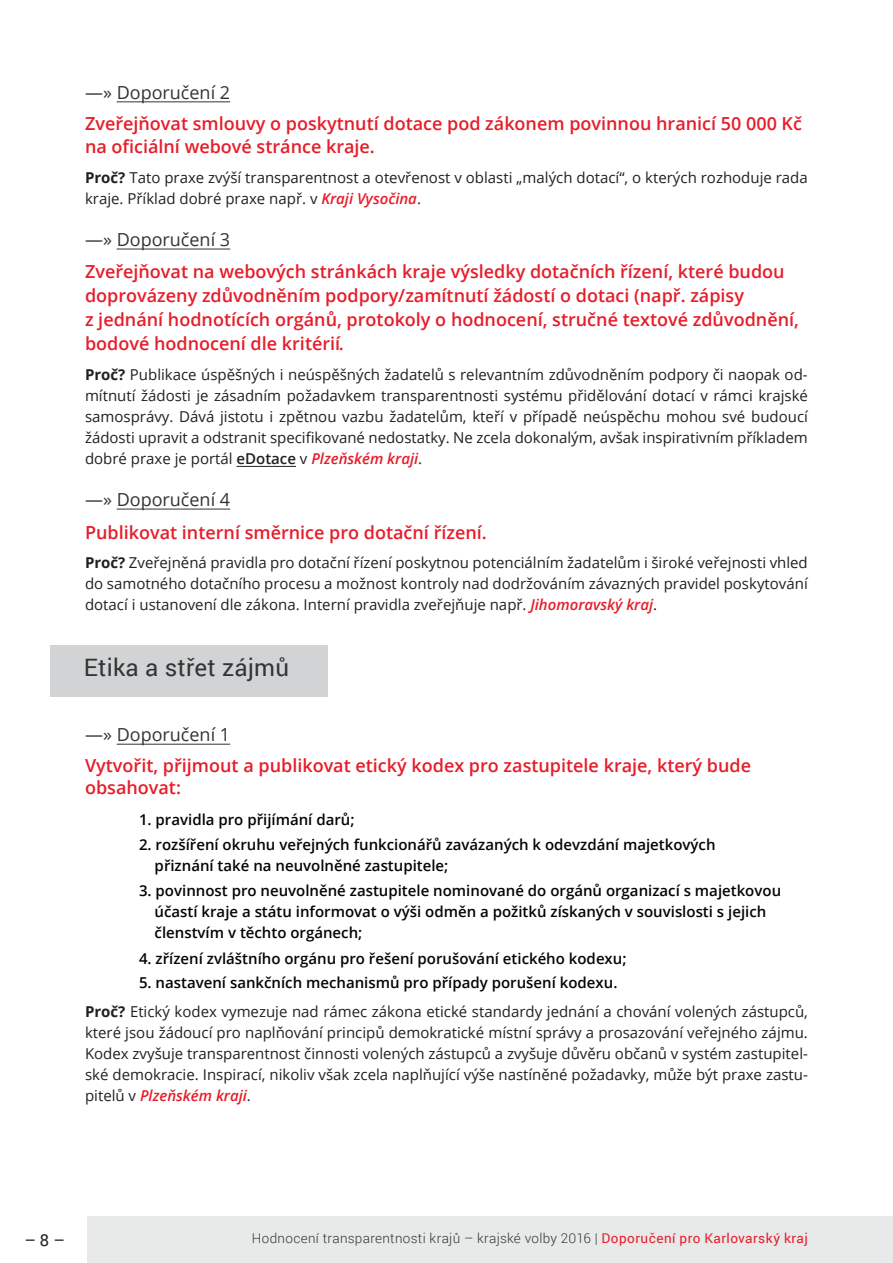
<style>
.page{position:relative;width:893px;height:1263px;background:#fff}
.page>*{position:absolute;margin:0;border:0;box-sizing:border-box;transform-origin:0 0}
.t1{font:24px "Roboto";letter-spacing:.01em;color:#333434}
.t2{font:600 18px/24px "Open Sans";color:#e61d2a}
.t3{font:600 18px/23.4px "Open Sans";color:#e61d29}
.t4{font:18px "Open Sans";color:#333434}
.t5{font:16.5px "Roboto";color:#231f20}
.t6{font:15px/21px "Open Sans";color:#231f20;text-align:justify}
.t7{font:600 15px/21px "Open Sans";color:#040503}
.t8{font:300 13.5px "Roboto";letter-spacing:.025em;color:#333434}
.s1{font-weight:700}
.s2{font-weight:600;font-style:italic;color:#e61d2a}
.s3{font-weight:600}
.s4{font-weight:600;color:#040503}
.s5{font-weight:400;color:#e61d2a}
</style>
<div class="page">
<div style="left:87px;top:1216px;width:806px;height:47px;background:#e8e9e9"></div>
<div style="left:50px;top:645px;width:277px;height:51px;background:#d1d3d4"></div>
<hr style="left:117px;top:744px;width:113px;height:1px;background:#333434">
<hr style="left:117px;top:509px;width:113px;height:1px;background:#333434">
<hr style="left:237px;top:466px;width:59px;height:1px;background:#231f20">
<hr style="left:117px;top:249px;width:113px;height:1px;background:#333434">
<hr style="left:117px;top:101px;width:113px;height:1px;background:#333434">
<p class="t4" style="left:85px;top:80px;width:147px">―» Doporučení 2</p>
<p class="t3" style="left:85px;top:111px;width:718px">Zveřejňovat smlouvy o poskytnutí dotace pod zákonem povinnou hranicí 50 000 Kč na oficiální webové stránce kraje.</p>
<p class="t6" style="left:85px;top:166px;width:724px"><span class="s1">Proč?</span> Tato praxe zvýší transparentnost a otevřenost v oblasti „malých dotací“, o kterých rozhoduje rada kraje. Příklad dobré praxe např. v <span class="s2">Kraji Vysočina</span>.</p>
<p class="t4" style="left:85px;top:227px;width:147px">―» Doporučení 3</p>
<p class="t2" style="left:85px;top:259px;width:715px">Zveřejňovat na webových stránkách kraje výsledky dotačních řízení, které budou doprovázeny zdůvodněním podpory/zamítnutí žádostí o dotaci (např. zápisy<br>z jednání hodnotících orgánů, protokoly o hodnocení, stručné textové zdůvodnění, bodové hodnocení dle kritérií.</p>
<p class="t6" style="left:85px;top:363px;width:724px"><span class="s1">Proč?</span> Publikace úspěšných i neúspěšných žadatelů s relevantním zdůvodněním podpory či naopak od&shy;mítnutí žádosti je zásadním požadavkem transparentnosti systému přidělování dotací v rámci krajské samosprávy. Dává jistotu i zpětnou vazbu žadatelům, kteří v případě neúspěchu mohou své budoucí žádosti upravit a odstranit specifikované nedostatky. Ne zcela dokonalým, avšak inspirativním příkladem dobré praxe je portál <span class="s3">eDotace</span> v <span class="s2">Plzeňském kraji</span>.</p>
<p class="t4" style="left:85px;top:487px;width:147px">―» Doporučení 4</p>
<p class="t2" style="left:85px;top:520px;width:403px">Publikovat interní směrnice pro dotační řízení.</p>
<p class="t6" style="left:85px;top:552px;width:724px"><span class="s1">Proč?</span> Zveřejněná pravidla pro dotační řízení poskytnou potenciálním žadatelům i široké veřejnosti vhled do samotného dotačního procesu a možnost kontroly nad dodržováním závazných pravidel poskytování dotací i ustanovení dle zákona. Interní pravidla zveřejňuje např. <span class="s2">Jihomoravský kraj</span>.</p>
<h1 class="t1" style="left:84px;top:651px;width:207px">Etika a střet zájmů</h1>
<p class="t4" style="left:85px;top:722px;width:147px">―» Doporučení 1</p>
<p class="t3" style="left:85px;top:754px;width:668px;line-height:22.2px">Vytvořit, přijmout a publikovat etický kodex pro zastupitele kraje, který bude obsahovat:</p>
<p class="t7" style="left:139px;top:808px;width:217px">1. pravidla pro přijímání darů;</p>
<p class="t7" style="left:155px;top:834px;width:562px;text-indent:-16px">2. rozšíření okruhu veřejných funkcionářů zavázaných k odevzdání majetkových přiznání také na neuvolněné zastupitele;</p>
<p class="t7" style="left:155px;top:880px;width:628px;text-indent:-16px">3. povinnost pro neuvolněné zastupitele nominované do orgánů organizací s majetkovou účastí kraje a státu informovat o výši odměn a požitků získaných v souvislosti s jejich členstvím v těchto orgánech;</p>
<p class="t7" style="left:139px;top:947px;width:489px">4. zřízení zvláštního orgánu pro řešení porušování etického kodexu;</p>
<p class="t6" style="left:85px;top:967px;width:724px;line-height:29.5px;text-indent:54px"><span class="s4">5. nastavení sankčních mechanismů pro případy porušení kodexu.<br></span><span class="s1">Proč?</span> Etický kodex vymezuje nad rámec zákona etické standardy jednání a chování volených zástupců,</p>
<p class="t6" style="left:85px;top:1022px;width:724px">které jsou žádoucí pro naplňování principů demokratické místní správy a prosazování veřejného zájmu.<br>Kodex zvyšuje transparentnost činnosti volených zástupců a zvyšuje důvěru občanů v systém zastupitel&shy;ské demokracie. Inspirací, nikoliv však zcela naplňující výše nastíněné požadavky, může být praxe zastu&shy;pitelů v <span class="s2">Plzeňském kraji</span>.</p>
<p class="t5" style="left:24px;top:1228px;width:42px">–8 –</p>
<p class="t8" style="left:252px;top:1228px;width:557px">Hodnocení transparentnosti krajů – krajské volby 2016 | <span class="s5">Doporučení pro Karlovarský kraj</span></p>
</div>
